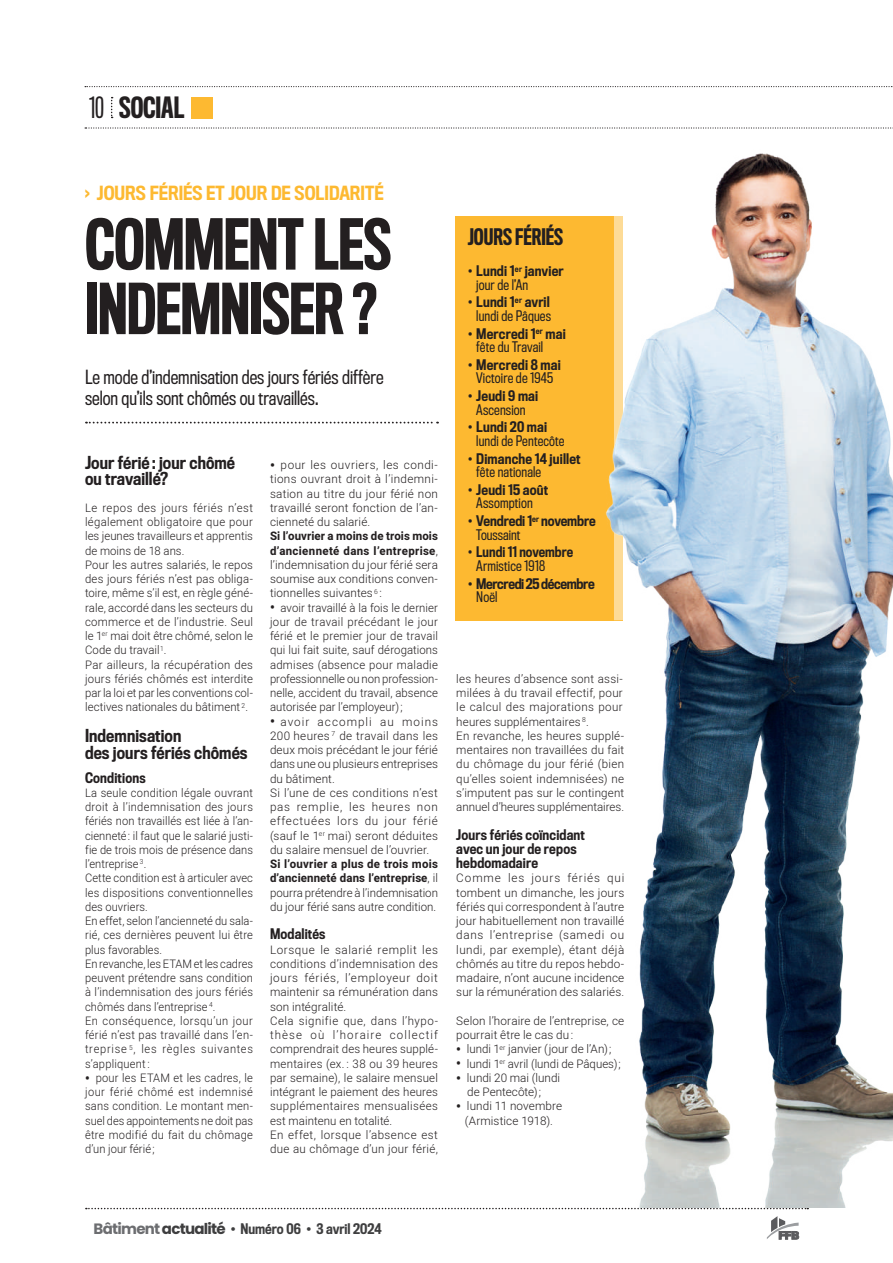
<style>
.page{position:relative;width:893px;height:1263px;background:#fff}
.page>*{position:absolute;margin:0;border:0;box-sizing:border-box;transform-origin:0 0}
.t1{font:500 64.5px/64.5px "Titling Gothic FB Comp";letter-spacing:-.01em;color:#231f20}
.t2{font:500 27px "Titling Gothic FB Comp";color:#231f20}
.t3{font:500 21px "Titling Gothic FB Comp";letter-spacing:-.005em;color:#231f20}
.t4{font:18px/21px "Titling Gothic FB Cond";color:#231f20}
.t5{font:500 18px "Titling Gothic FB Cond";color:#fdb931}
.t6{font:500 16.5px/16.5px "Titling Gothic FB Cond";letter-spacing:.005em;color:#231f20}
.t7{font:500 13.5px/13.5px "Titling Gothic FB Cond";letter-spacing:.01em;color:#231f20}
.t8{font:13.5px/13.5px "Titling Gothic FB Cond";letter-spacing:.01em;color:#231f20}
.t9{font:500 13.5px "Titling Gothic FB Cond";color:#3e3e3f}
.t10{font:500 13.5px/13.5px "Titling Gothic FB Cond";letter-spacing:.01em;color:#231f20;scale:.96 1}
.t11{font:500 13.5px/13.5px "Titling Gothic FB Cond";letter-spacing:-.025em;color:#231f20}
.t12{font:300 11.7px/14.2px "Heebo";letter-spacing:.015em;color:#231f20}
.t13{font:300 11.7px/14.2px "Heebo";letter-spacing:.015em;color:#231f20;scale:.95 1}
.s1{font-weight:400}
.s2{font-weight:700;font-size:13.5px}
.s3{font-weight:700}
.s4{font-family:"Heebo";font-weight:700}
.s5{font-weight:500}
.s6{font-family:"Poppins";font-weight:700;font-size:15px;color:#6c6d70}
.s7{font-family:"Poppins";font-weight:700;font-size:15px}
.s8{font-family:"Poppins";font-weight:400;font-size:15px}
</style>
<div class="page">
<svg style="left:86px;top:1208px;width:722px;height:1px"></svg>
<svg style="left:767px;top:1216px;width:32px;height:23px"></svg>
<svg style="left:85px;top:127px;width:371px;height:2px"></svg>
<svg style="left:85px;top:86px;width:371px;height:1px"></svg>
<svg style="left:111px;top:97px;width:2px;height:21px"></svg>
<div style="left:191px;top:97px;width:21px;height:21px;background:#fdb931"></div>
<svg style="left:86px;top:422px;width:352px;height:1px"></svg>
<img style="left:456px;top:86px;width:437px;height:1121px">
<h2 class="t2" style="left:89px;top:92px;width:97px"><span class="s1">10</span> SOCIAL</h2>
<h3 class="t5" style="left:85px;top:182px;width:300px">› JOURS FÉRIÉS ET JOUR DE SOLIDARITÉ</h3>
<h1 class="t1" style="left:85px;top:214px;width:308px">COMMENT LES<br>INDEMNISER ?</h1>
<h3 class="t4" style="left:85px;top:367px;width:300px">Le mode d’indemnisation des jours fériés diffère selon qu’ils sont chômés ou travaillés.</h3>
<h3 class="t6" style="left:85px;top:454px;width:152px">Jour férié : jour chômé ou travaillé?</h3>
<p class="t12" style="left:85px;top:500px;width:169px">Le repos des jours fériés n’est légalement obligatoire que pour les jeunes travailleurs et apprentis de moins de 18 ans.<br>Pour les autres salariés, le repos des jours fériés n’est pas obliga&shy;toire, même s’il est, en règle géné&shy;rale, accordé dans les secteurs du commerce et de l’industrie. Seul le 1<sup>er</sup> mai doit être chômé, selon le<br>Code du travail<sup>1</sup>.<br>Par ailleurs, la récupération des jours fériés chômés est interdite par la loi et par les conventions col&shy;lectives nationales du bâtiment <sup>2</sup>.</p>
<h3 class="t6" style="left:85px;top:728px;width:164px">Indemnisation<br>des jours fériés chômés</h3>
<p class="t7" style="left:85px;top:771px;width:62px">Conditions</p>
<p class="t13" style="left:85px;top:785px;width:178px">La seule condition légale ouvrant droit à l’indemnisation des jours fériés non travaillés est liée à l’an&shy;cienneté: il faut que le salarié justi&shy;fie de trois mois de présence dans l’entreprise <sup>3</sup>.<br>Cette condition est à articuler avec les dispositions conventionnelles des ouvriers.<br>En effet, selon l’ancienneté du sala&shy;rié, ces dernières peuvent lui être plus favorables.<br>En revanche, les ETAM et les cadres peuvent prétendre sans condition à l’indemnisation des jours fériés chômés dans l’entreprise <sup>4</sup>.<br>En conséquence, lorsqu’un jour férié n’est pas travaillé dans l’en&shy;treprise <sup>5</sup>, les règles suivantes s’appliquent:</p>
<p class="t13" style="left:85px;top:1070px;width:178px;text-align:justify"><span class="s2">•</span> pour les ETAM et les cadres, le jour férié chômé est indemnisé sans condition. Le montant men&shy;suel des appointements ne doit pas être modifié du fait du chômage d’un jour férié;</p>
<p class="t12" style="left:270px;top:458px;width:169px;text-align:justify"><span class="s2">•</span> pour les ouvriers, les condi&shy;tions ouvrant droit à l’indemni&shy;sation au titre du jour férié non travaillé seront fonction de l’an&shy;cienneté du salarié.</p>
<p class="t12" style="left:270px;top:529px;width:169px;text-align:justify"><span class="s3">Si l’ouvrier a moins de trois mois d’ancienneté dans l’entreprise</span>, l’indemnisation du jour férié sera soumise aux conditions conven&shy;tionnelles suivantes <sup>6</sup> :</p>
<p class="t12" style="left:270px;top:600px;width:169px;text-align:justify"><span class="s2">•</span> avoir travaillé à la fois le dernier jour de travail précédant le jour férié et le premier jour de travail qui lui fait suite, sauf dérogations admises (absence pour maladie professionnelle ou non profession&shy;nelle, accident du travail, absence autorisée par l’employeur);</p>
<p class="t12" style="left:270px;top:714px;width:169px"><span class="s2">•</span> avoir accompli au moins<br>200 heures <sup>7</sup> de travail dans les deux mois précédant le jour férié dans une ou plusieurs entreprises du bâtiment.<br>Si l’une de ces conditions n’est pas remplie, les heures non effectuées lors du jour férié (sauf le 1<sup>er</sup> mai) seront déduites du salaire mensuel de l’ouvrier.</p>
<p class="t12" style="left:270px;top:857px;width:169px;text-align:justify"><span class="s3">Si l’ouvrier a plus de trois mois d’ancienneté dans l’entreprise</span>, il pourra prétendre à l’indemnisation du jour férié sans autre condition.</p>
<p class="t7" style="left:270px;top:928px;width:57px">Modalités</p>
<p class="t12" style="left:270px;top:942px;width:169px">Lorsque le salarié remplit les conditions d’indemnisation des jours fériés, l’employeur doit maintenir sa rémunération dans son intégralité.<br>Cela signifie que, dans l’hypo&shy;thèse où l’horaire collectif comprendrait des heures supplé&shy;mentaires (ex. : 38 ou 39 heures par semaine), le salaire mensuel intégrant le paiement des heures supplémentaires mensualisées est maintenu en totalité.<br>En effet, lorsque l’absence est due au chômage d’un jour férié,</p>
<h3 class="t3" style="left:468px;top:225px;width:97px">JOURS FÉRIÉS</h3>
<p class="t7" style="left:476px;top:264px;width:89px;text-indent:-9px"><span class="s4">•</span> Lundi 1<sup>er</sup> janvier <span class="s1">jour de l’An</span></p>
<p class="t8" style="left:468px;top:296px;width:85px;text-align:right"><span class="s4">•</span> <span class="s5">Lundi 1</span><sup>er</sup> <span class="s5">avril </span>lundi de Pâques</p>
<p class="t8" style="left:476px;top:327px;width:91px;text-indent:-9px"><span class="s4">•</span> <span class="s5">Mercredi 1</span><sup>er</sup> <span class="s5">mai </span>fête du Travail</p>
<p class="t8" style="left:468px;top:358px;width:95px;text-align:center"><span class="s4">•</span> <span class="s5">Mercredi 8 mai<br></span>Victoire de 1945</p>
<p class="t7" style="left:468px;top:389px;width:72px;text-align:center"><span class="s4">•</span> Jeudi 9 mai<br><span class="s1">Ascension</span></p>
<p class="t8" style="left:476px;top:421px;width:90px;text-indent:-9px"><span class="s4">•</span> <span class="s5">Lundi 20 mai </span>lundi de Pentecôte</p>
<p class="t7" style="left:476px;top:452px;width:106px;text-indent:-9px"><span class="s4">•</span> Dimanche 14 juillet <span class="s1">fête nationale</span></p>
<p class="t7" style="left:468px;top:483px;width:82px;text-align:center"><span class="s4">•</span> Jeudi 15 août<br><span class="s1">Assomption</span></p>
<p class="t7" style="left:476px;top:514px;width:121px;text-indent:-9px"><span class="s4">•</span> Vendredi 1<sup>er</sup> novembre<br><span class="s1">Toussaint</span></p>
<p class="t10" style="left:476px;top:546px;width:102px;text-indent:-9px"><span class="s4">•</span> Lundi 11 novembre<br><span class="s1">Armistice 1918</span></p>
<p class="t11" style="left:476px;top:577px;width:120px;text-indent:-9px"><span class="s4">•</span> Mercredi 25décembre<br><span class="s1">Noël</span></p>
<p class="t12" style="left:456px;top:671px;width:169px">les heures d’absence sont assi&shy;milées à du travail effectif, pour le calcul des majorations pour heures supplémentaires <sup>8</sup>.<br>En revanche, les heures supplé&shy;mentaires non travaillées du fait du chômage du jour férié (bien qu’elles soient indemnisées) ne s’imputent pas sur le contingent annuel d’heures supplémentaires.</p>
<p class="t7" style="left:456px;top:828px;width:130px;line-height:14.2px">Jours fériés coïncidant avec un jour de repos hebdomadaire</p>
<p class="t12" style="left:456px;top:871px;width:169px;text-align:justify">Comme les jours fériés qui tombent un dimanche, les jours fériés qui correspondent à l’autre jour habituellement non travaillé dans l’entreprise (samedi ou lundi, par exemple), étant déjà chômés au titre du repos hebdo&shy;madaire, n’ont aucune incidence sur la rémunération des salariés.</p>
<p class="t12" style="left:456px;top:1013px;width:169px">Selon l’horaire de l’entreprise, ce pourrait être le cas du:</p>
<p class="t12" style="left:456px;top:1042px;width:157px"><span class="s2">•</span> lundi 1<sup>er</sup> janvier (jour de l’An);</p>
<p class="t12" style="left:456px;top:1056px;width:166px"><span class="s2">•</span> lundi 1<sup>er</sup> avril (lundi de Pâques);</p>
<p class="t12" style="left:467px;top:1070px;width:94px;text-indent:-11px"><span class="s2">•</span> lundi 20 mai (lundi de Pentecôte);</p>
<p class="t12" style="left:456px;top:1099px;width:107px;text-align:center"><span class="s2">•</span> lundi 11 novembre (Armistice 1918).</p>
<p class="t9" style="left:94px;top:1220px;width:289px"><span class="s6">Bâtiment</span> <span class="s7">actualité</span> <span class="s8">•</span> Numéro 06 <span class="s8">•</span> 3 avril 2024</p>
</div>
